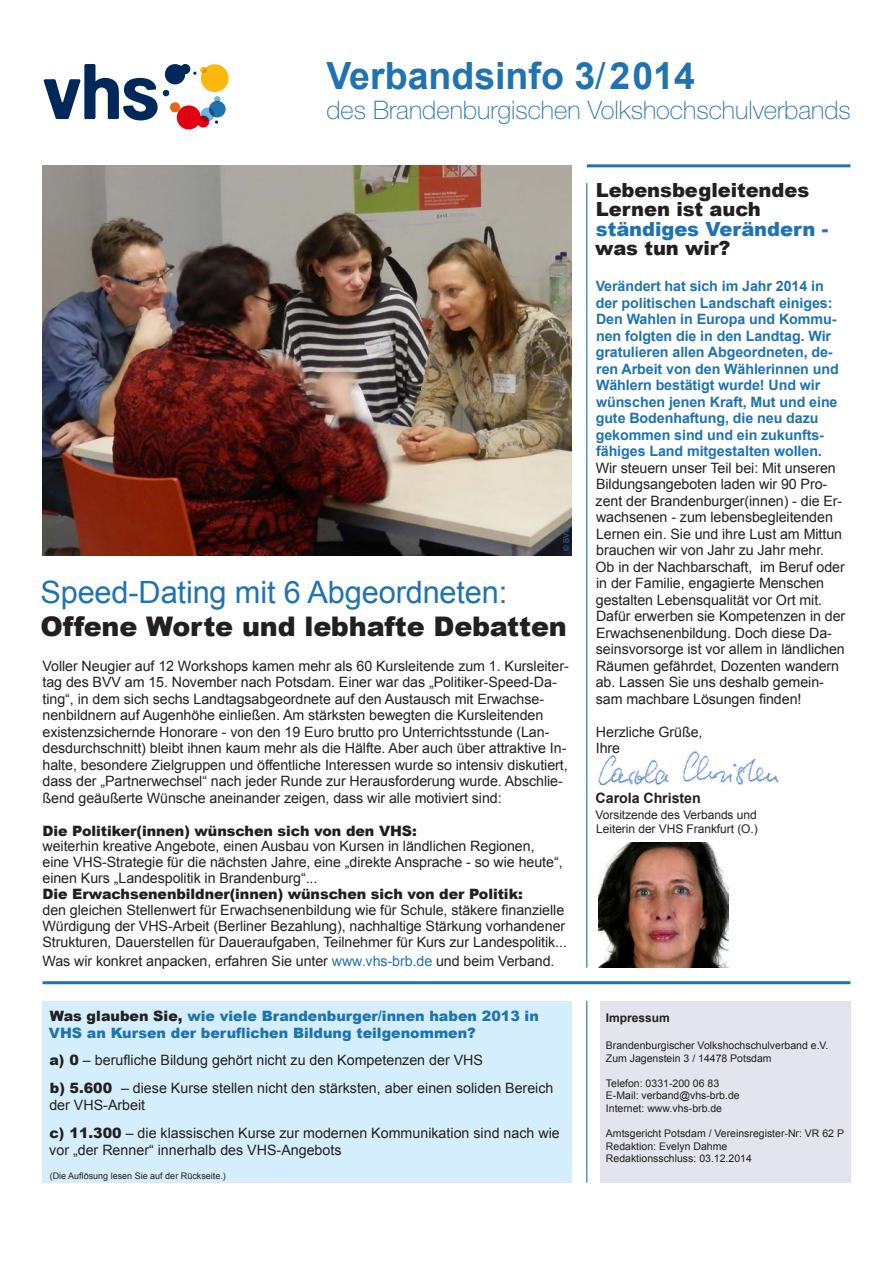
<style>
.page{position:relative;width:893px;height:1263px;background:#fff}
.page>*{position:absolute;margin:0;border:0;box-sizing:border-box;transform-origin:0 0}
.t1{font:700 37.5px "Arial";color:#2073ae}
.t2{font:30.75px "Arial";letter-spacing:-.005em;color:#2073ae}
.t3{font:900 27px "Arial";letter-spacing:-.005em;color:#231f20}
.t4{font:100 25.5px "Helvetica Neue";color:#2073ae}
.t5{font:900 19.5px/19.5px "Arial";letter-spacing:-.005em;color:#231f20}
.t6{font:900 19.5px "Arial";letter-spacing:-.005em;color:#2073ae}
.t7{font:14.25px/16.5px "Arial";letter-spacing:-.005em;color:#231f20}
.t8{font:700 14.25px/16.5px "Arial";letter-spacing:-.005em;color:#2073ae}
.t9{font:900 14.25px/16.5px "Arial";color:#2073ae}
.t10{font:900 14.25px "Arial";letter-spacing:-.005em;color:#231f20}
.t11{font:700 14.25px "Arial";letter-spacing:-.005em;color:#231f20}
.t12{font:12px/13.5px "Arial";letter-spacing:-.005em;color:#231f20}
.t13{font:700 12px "Arial";color:#231f20}
.t14{font:10.5px/12.6px "Arial";color:#231f20}
.t15{font:9px "Arial";color:#231f20}
.t16{font:7.5px "Arial";color:#2073ae}
.s1{font-weight:400}
.s2{color:#2073ae}
.s3{color:#231f20}
.s4{font-weight:900}
</style>
<div class="page">
<hr style="left:586px;top:183px;width:1px;height:785px;background:#2073ae">
<div style="left:600px;top:1001px;width:250px;height:181px;background:#e3e4ed"></div>
<div style="left:43px;top:1001px;width:529px;height:181px;background:#d4effb"></div>
<svg style="left:44px;top:64px;width:185px;height:65px"></svg>
<hr style="left:586px;top:1001px;width:1px;height:181px;background:#2073ae">
<hr style="left:43px;top:981px;width:807px;height:3px;background:#2073ae">
<hr style="left:587px;top:164px;width:263px;height:3px;background:#2073ae">
<img style="left:598px;top:751px;width:181px;height:35px">
<img style="left:43px;top:166px;width:529px;height:389px">
<img style="left:598px;top:842px;width:130px;height:126px">
<h1 class="t1" style="left:326px;top:51px;width:370px">Verbandsinfo 3<span class="s1">/</span>2014</h1>
<h3 class="t4" style="left:326px;top:96px;width:526px">des Brandenburgischen Volkshochschulverbands</h3>
<p class="t16" style="left:561px;top:551px;width:24px;rotate:-90deg">© BVV</p>
<h2 class="t2" style="left:40px;top:572px;width:468px">Speed-Dating mit 6 Abgeordneten:</h2>
<h3 class="t3" style="left:40px;top:607px;width:528px">Offene Worte und lebhafte Debatten</h3>
<p class="t7" style="left:43px;top:658px;width:528px">Voller Neugier auf 12 Workshops kamen mehr als 60 Kursleitende zum 1. Kursleiter&shy;tag des BVV am 15. November nach Potsdam. Einer war das „Politiker-Speed-Da&shy;ting“, in dem sich sechs Landtagsabgeordnete auf den Austausch mit Erwachse&shy;nenbildnern auf Augenhöhe einließen. Am stärksten bewegten die Kursleitenden existenzsichernde Honorare - von den 19 Euro brutto pro Unterrichtsstunde (Lan&shy;desdurchschnitt) bleibt ihnen kaum mehr als die Hälfte. Aber auch über attraktive In&shy;halte, besondere Zielgruppen und öffentliche Interessen wurde so intensiv diskutiert, dass der „Partnerwechsel“ nach jeder Runde zur Herausforderung wurde. Abschlie&shy;ßend geäußerte Wünsche aneinander zeigen, dass wir alle motiviert sind:</p>
<p class="t10" style="left:43px;top:820px;width:376px">Die Politiker(innen) wünschen sich von den VHS:</p>
<p class="t7" style="left:43px;top:839px;width:522px;line-height:15.8px">weiterhin kreative Angebote, einen Ausbau von Kursen in ländlichen Regionen, eine VHS-Strategie für die nächsten Jahre, eine „direkte Ansprache - so wie heute“, einen Kurs „Landespolitik in Brandenburg“...</p>
<p class="t10" style="left:43px;top:884px;width:482px">Die Erwachsenenbildner(innen) wünschen sich von der Politik:</p>
<p class="t7" style="left:43px;top:902px;width:526px;line-height:15.8px">den gleichen Stellenwert für Erwachsenenbildung wie für Schule, stäkere finanzielle<br>Würdigung der VHS-Arbeit (Berliner Bezahlung), nachhaltige Stärkung vorhandener<br>Strukturen, Dauerstellen für Daueraufgaben, Teilnehmer für Kurs zur Landespolitik...</p>
<p class="t7" style="left:43px;top:953px;width:514px">Was wir konkret anpacken, erfahren Sie unter <span class="s2">www.vhs-brb.de</span> und beim Verband.</p>
<p class="t9" style="left:49px;top:1008px;width:491px"><span class="s3">Was glauben Sie,</span> wie viele Brandenburger/innen haben 2013 in<br>VHS an Kursen der beruflichen Bildung teilgenommen?</p>
<p class="t7" style="left:49px;top:1046px;width:506px;line-height:28.5px"><span class="s4">a) 0</span> – berufliche Bildung gehört nicht zu den Kompetenzen der VHS<br><span class="s4">b) 5.600</span> – diese Kurse stellen nicht den stärksten, aber einen soliden Bereich</p>
<p class="t7" style="left:49px;top:1091px;width:512px;line-height:28.5px">der VHS-Arbeit<br><span class="s4">c) 11.300</span> – die klassischen Kurse zur modernen Kommunikation sind nach wie</p>
<p class="t7" style="left:49px;top:1142px;width:294px">vor „der Renner“ innerhalb des VHS-Angebots</p>
<p class="t15" style="left:50px;top:1170px;width:178px">(Die Auflösung lesen Sie auf der Rückseite.)</p>
<h3 class="t5" style="left:596px;top:179px;width:215px">Lebensbegleitendes<br>Lernen ist auch</h3>
<h3 class="t6" style="left:596px;top:215px;width:234px">ständiges Verändern -</h3>
<h3 class="t5" style="left:595px;top:238px;width:137px">was tun wir?</h3>
<p class="t8" style="left:596px;top:278px;width:245px">Verändert hat sich im Jahr 2014 in der politischen Landschaft einiges:<br>Den Wahlen in Europa und Kommu&shy;nen folgten die in den Landtag. Wir gratulieren allen Abgeordneten, de&shy;ren Arbeit von den Wählerinnen und Wählern bestätigt wurde! Und wir wünschen jenen Kraft, Mut und eine gute Bodenhaftung, die neu dazu gekommen sind und ein zukunfts&shy;fähiges Land mitgestalten wollen.</p>
<p class="t7" style="left:596px;top:460px;width:251px">Wir steuern unser Teil bei: Mit unseren Bildungsangeboten laden wir 90 Pro&shy;zent der Brandenburger(innen) - die Er&shy;wachsenen - zum lebensbegleitenden Lernen ein. Sie und ihre Lust am Mittun brauchen wir von Jahr zu Jahr mehr.<br>Ob in der Nachbarschaft, im Beruf oder in der Familie, engagierte Menschen gestalten Lebensqualität vor Ort mit.<br>Dafür erwerben sie Kompetenzen in der Erwachsenenbildung. Doch diese Da&shy;seinsvorsorge ist vor allem in ländlichen Räumen gefährdet, Dozenten wandern ab. Lassen Sie uns deshalb gemein&shy;sam machbare Lösungen finden!</p>
<p class="t7" style="left:596px;top:724px;width:108px">Herzliche Grüße,<br>Ihre</p>
<p class="t11" style="left:596px;top:788px;width:107px">Carola Christen</p>
<p class="t12" style="left:596px;top:808px;width:164px">Vorsitzende des Verbands und<br>Leiterin der VHS Frankfurt (O.)</p>
<p class="t13" style="left:606px;top:1010px;width:66px">Impressum</p>
<p class="t14" style="left:606px;top:1039px;width:224px">Brandenburgischer Volkshochschulverband e.V.<br>Zum Jagenstein 3 / 14478 Potsdam</p>
<p class="t14" style="left:606px;top:1077px;width:135px">Telefon: 0331-200 06 83<br>E-Mail: verband@vhs-brb.de<br>Internet: www.vhs-brb.de</p>
<p class="t14" style="left:606px;top:1127px;width:240px">Amtsgericht Potsdam / Vereinsregister-Nr: VR 62 P<br>Redaktion: Evelyn Dahme<br>Redaktionsschluss: 03.12.2014</p>
</div>
